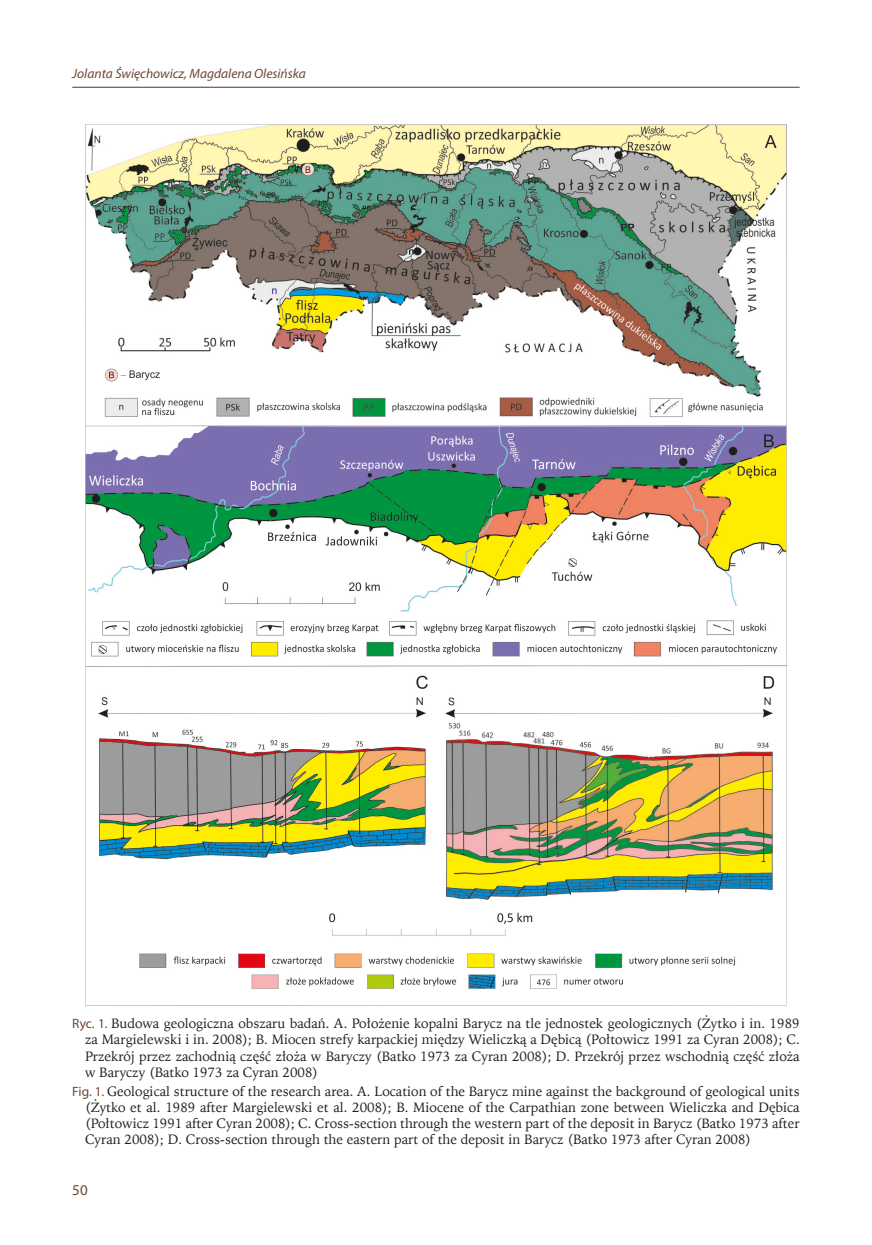
<style>
.page{position:relative;width:872px;height:1245px;background:#fff}
.page>*{position:absolute;margin:0;border:0;box-sizing:border-box;transform-origin:0 0}
.t1{font:15px "Myriad Pro";color:#6d4734}
.Tytuł_tabeli_ryciny_ENG{font:13.5px/16.2px "Iowan Old St EU";color:#231f20;text-align:justify}
.Tytuł_tabeli_ryciny_PL{font:13.5px/16.2px "Iowan Old St EU";color:#231f20;text-align:justify}
.t2{font:italic 13.5px "Myriad Pro";color:#6d4734}
.s1{font-family:"Myriad Pro";color:#6d4734}
</style>
<div class="page">
<hr style="left:72px;top:87px;width:727px;height:1px;background:#6d4734">
<img style="left:85px;top:124px;width:701px;height:881px">
<p class="t2" style="left:72px;top:65px;width:235px">Jolanta Święchowicz, Magdalena Olesińska</p>
<p class="Tytuł_tabeli_ryciny_PL" style="left:85px;top:1016px;width:716px;text-indent:-13px"><span class="s1">Ryc. 1.</span> Budowa geologiczna obszaru badań. A. Położenie kopalni Barycz na tle jednostek geologicznych (Żytko i in. 1989 za Margielewski i in. 2008); B. Miocen strefy karpackiej między Wieliczką a Dębicą (Połtowicz 1991 za Cyran 2008); C.<br>Przekrój przez zachodnią część złoża w Baryczy (Batko 1973 za Cyran 2008); D. Przekrój przez wschodnią część złoża w Baryczy (Batko 1973 za Cyran 2008)</p>
<p class="Tytuł_tabeli_ryciny_ENG" style="left:85px;top:1083px;width:716px;text-indent:-13px"><span class="s1">Fig. 1.</span> Geological structure of the research area. A. Location of the Barycz mine against the background of geological units (Żytko et al. 1989 after Margielewski et al. 2008); B. Miocene of the Carpathian zone between Wieliczka and Dębica (Połtowicz 1991 after Cyran 2008); C. Cross-section through the western part of the deposit in Barycz (Batko 1973 after Cyran 2008); D. Cross-section through the eastern part of the deposit in Barycz (Batko 1973 after Cyran 2008)</p>
<p class="t1" style="left:72px;top:1181px;width:17px">50</p>
</div>
